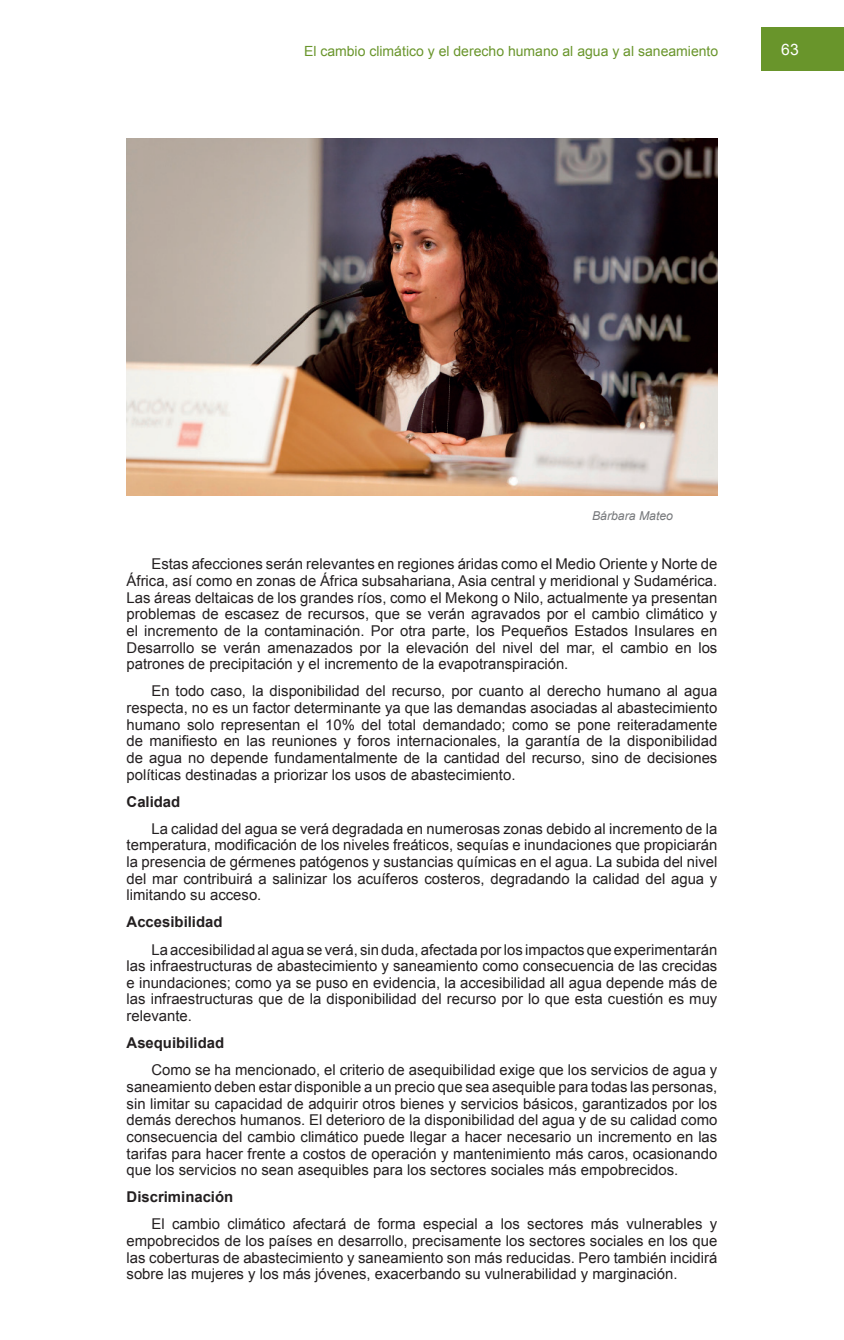
<style>
.page{position:relative;width:844px;height:1340px;background:#fff}
.page>*{position:absolute;margin:0;border:0;box-sizing:border-box;transform-origin:0 0}
.t1{font:15.75px "Arial";color:#fff}
.t2{font:14.88px/16.6px "Arial";color:#231f20;text-align:justify}
.t3{font:700 14.88px "Arial";color:#231f20}
.t4{font:14px "Arial";color:#69952b}
.t5{font:italic 12.25px "Arial";color:#76787b}
</style>
<div class="page">
<div style="left:760px;top:28px;width:83px;height:43px;background:#69952b"></div>
<img style="left:126px;top:139px;width:591px;height:356px">
<p class="t4" style="left:304px;top:42px;width:415px">El cambio climático y el derecho humano al agua y al saneamiento</p>
<p class="t1" style="left:781px;top:38px;width:19px">63</p>
<p class="t5" style="left:592px;top:507px;width:83px">Bárbara Mateo</p>
<p class="t2" style="left:126px;top:556px;width:592px;text-indent:25px">Estas afecciones serán relevantes en regiones áridas como el Medio Oriente y Norte de África, así como en zonas de África subsahariana, Asia central y meridional y Sudamérica.<br>Las áreas deltaicas de los grandes ríos, como el Mekong o Nilo, actualmente ya presentan problemas de escasez de recursos, que se verán agravados por el cambio climático y el incremento de la contaminación. Por otra parte, los Pequeños Estados Insulares en Desarrollo se verán amenazados por la elevación del nivel del mar, el cambio en los patrones de precipitación y el incremento de la evapotranspiración.</p>
<p class="t2" style="left:126px;top:682px;width:592px;text-indent:25px">En todo caso, la disponibilidad del recurso, por cuanto al derecho humano al agua respecta, no es un factor determinante ya que las demandas asociadas al abastecimiento humano solo representan el 10% del total demandado; como se pone reiteradamente de manifiesto en las reuniones y foros internacionales, la garantía de la disponibilidad de agua no depende fundamentalmente de la cantidad del recurso, sino de decisiones políticas destinadas a priorizar los usos de abastecimiento.</p>
<p class="t3" style="left:126px;top:791px;width:55px">Calidad</p>
<p class="t2" style="left:126px;top:820px;width:592px;text-indent:25px">La calidad del agua se verá degradada en numerosas zonas debido al incremento de la temperatura, modificación de los niveles freáticos, sequías e inundaciones que propiciarán la presencia de gérmenes patógenos y sustancias químicas en el agua. La subida del nivel del mar contribuirá a salinizar los acuíferos costeros, degradando la calidad del agua y limitando su acceso.</p>
<p class="t3" style="left:126px;top:911px;width:97px">Accesibilidad</p>
<p class="t2" style="left:126px;top:941px;width:592px;text-indent:25px">La accesibilidad al agua se verá, sin duda, afectada por los impactos que experimentarán las infraestructuras de abastecimiento y saneamiento como consecuencia de las crecidas e inundaciones; como ya se puso en evidencia, la accesibilidad all agua depende más de las infraestructuras que de la disponibilidad del recurso por lo que esta cuestión es muy relevante.</p>
<p class="t3" style="left:126px;top:1032px;width:99px">Asequibilidad</p>
<p class="t2" style="left:126px;top:1061px;width:592px;text-indent:25px">Como se ha mencionado, el criterio de asequibilidad exige que los servicios de agua y saneamiento deben estar disponible a un precio que sea asequible para todas las personas, sin limitar su capacidad de adquirir otros bienes y servicios básicos, garantizados por los demás derechos humanos. El deterioro de la disponibilidad del agua y de su calidad como consecuencia del cambio climático puede llegar a hacer necesario un incremento en las tarifas para hacer frente a costos de operación y mantenimiento más caros, ocasionando que los servicios no sean asequibles para los sectores sociales más empobrecidos.</p>
<p class="t3" style="left:126px;top:1186px;width:108px">Discriminación</p>
<p class="t2" style="left:126px;top:1215px;width:592px;text-indent:25px">El cambio climático afectará de forma especial a los sectores más vulnerables y empobrecidos de los países en desarrollo, precisamente los sectores sociales en los que las coberturas de abastecimiento y saneamiento son más reducidas. Pero también incidirá sobre las mujeres y los más jóvenes, exacerbando su vulnerabilidad y marginación.</p>
</div>
